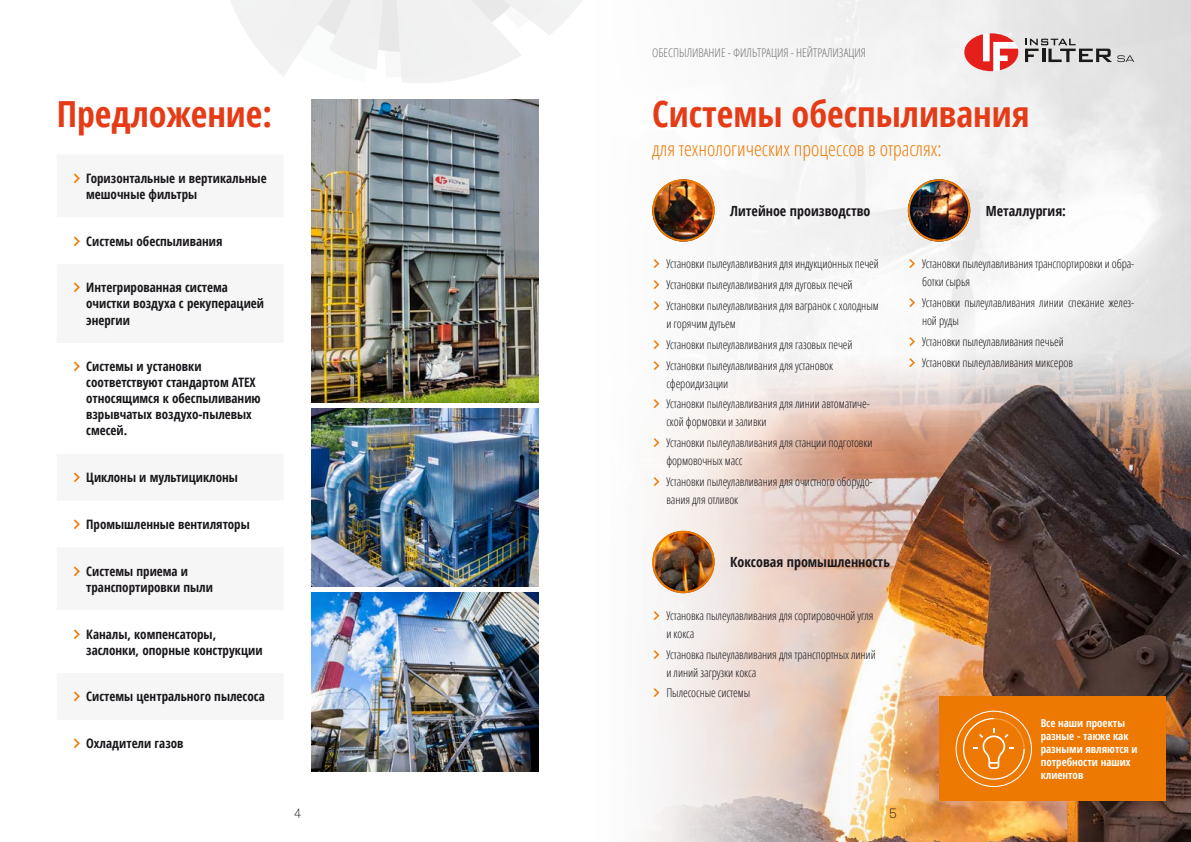
<style>
.page{position:relative;width:1191px;height:842px;background:#fff}
.page>*{position:absolute;margin:0;border:0;box-sizing:border-box;transform-origin:0 0}
.t1{font:700 condensed 36px "Open Sans";color:#e53b16}
.t2{font:300 condensed 20px "Open Sans";color:#ed7902}
.t3{font:700 condensed 14px "Open Sans";color:#1a171c}
.t4{font:700 condensed 13px/16px "Open Sans";color:#1a171c}
.t5{font:300 condensed 12px/20.8px "Open Sans";letter-spacing:-.01em;color:#1a171c}
.t6{font:300 condensed 12px "Open Sans";color:#707172}
.t7{font:300 12px "Cooper Hewitt";color:#000}
.t8{font:700 condensed 11px/13.2px "Open Sans";color:#fff}
</style>
<div class="page">
<img style="left:655px;top:99px;width:536px;height:253px">
<img style="left:647px;top:352px;width:544px;height:490px">
<img style="left:312px;top:100px;width:227px;height:303px">
<img style="left:652px;top:179px;width:62px;height:63px;border-radius:31px">
<div style="left:652px;top:179px;width:62px;height:63px;border:2px solid #ed7902;border-radius:50%"></div>
<img style="left:908px;top:179px;width:62px;height:63px;border-radius:31px">
<div style="left:908px;top:179px;width:62px;height:63px;border:2px solid #ed7902;border-radius:50%"></div>
<div style="left:938px;top:697px;width:227px;height:104px;background:#ed7902"></div>
<svg style="left:955px;top:711px;width:77px;height:76px"></svg>
<img style="left:312px;top:593px;width:227px;height:178px">
<img style="left:312px;top:408px;width:227px;height:179px">
<img style="left:652px;top:531px;width:62px;height:62px;border-radius:31px">
<div style="left:652px;top:531px;width:62px;height:62px;border:2px solid #ed7902;border-radius:50%"></div>
<div style="left:0;top:0;width:1191px;height:99px;background:linear-gradient(to right,#fff,#e8e8e8)"></div>
<svg style="left:217px;top:0;width:392px;height:83px"></svg>
<svg style="left:964px;top:33px;width:54px;height:38px"></svg>
<svg style="left:1025px;top:39px;width:109px;height:23px;background:#adadac"></svg>
<svg style="left:655px;top:259px;width:4px;height:9px"></svg>
<svg style="left:655px;top:280px;width:4px;height:9px"></svg>
<svg style="left:655px;top:301px;width:4px;height:9px"></svg>
<svg style="left:655px;top:340px;width:4px;height:9px"></svg>
<svg style="left:654px;top:361px;width:5px;height:9px"></svg>
<svg style="left:654px;top:399px;width:5px;height:9px"></svg>
<svg style="left:654px;top:438px;width:5px;height:9px"></svg>
<svg style="left:654px;top:477px;width:5px;height:9px"></svg>
<svg style="left:909px;top:259px;width:6px;height:9px"></svg>
<svg style="left:909px;top:298px;width:6px;height:9px"></svg>
<svg style="left:909px;top:337px;width:6px;height:9px"></svg>
<svg style="left:909px;top:358px;width:6px;height:9px"></svg>
<svg style="left:654px;top:611px;width:5px;height:9px"></svg>
<svg style="left:654px;top:650px;width:5px;height:9px"></svg>
<svg style="left:654px;top:688px;width:5px;height:10px"></svg>
<h1 class="t1" style="left:57px;top:89px;width:217px">Предложение:</h1>
<p class="t4" style="left:86px;top:170px;width:182px">Горизонтальные и вертикальные мешочные фильтры</p>
<p class="t4" style="left:86px;top:233px;width:138px">Системы обеспыливания</p>
<p class="t4" style="left:86px;top:279px;width:179px">Интегрированная система очистки воздуха с рекуперацией энергии</p>
<p class="t4" style="left:86px;top:358px;width:176px">Системы и установки соответствуют стандартом ATEX относящимся к обеспыливанию взрывчатых воздухо-пылевых смесей.</p>
<p class="t4" style="left:86px;top:469px;width:153px">Циклоны и мультициклоны</p>
<p class="t4" style="left:86px;top:516px;width:165px">Промышленные вентиляторы</p>
<p class="t4" style="left:86px;top:563px;width:128px">Системы приема и транспортировки пыли</p>
<p class="t4" style="left:86px;top:625px;width:178px">Каналы, компенсаторы, заслонки, опорные конструкции</p>
<p class="t4" style="left:86px;top:688px;width:180px">Системы центрального пылесоса</p>
<p class="t4" style="left:86px;top:735px;width:99px">Охладители газов</p>
<p class="t6" style="left:652px;top:44px;width:215px">ОБЕСПЫЛИВАНИЕ - ФИЛЬТРАЦИЯ - НЕЙТРАЛИЗАЦИЯ</p>
<h1 class="t1" style="left:652px;top:89px;width:379px">Системы обеспыливания</h1>
<h2 class="t2" style="left:652px;top:136px;width:291px">для технологических процессов в отраслях:</h2>
<p class="t3" style="left:730px;top:201px;width:142px">Литейное производство</p>
<p class="t5" style="left:666px;top:253px;width:214px">Установки пылеулавливания для индукционных печей<br>Установки пылеулавливания для дуговых печей<br>Установки пылеулавливания для вагранок с холодным</p>
<p class="t5" style="left:666px;top:313px;width:188px">и горячим дутьем<br>Установки пылеулавливания для газовых печей<br>Установки пылеулавливания для установок</p>
<p class="t5" style="left:666px;top:372px;width:205px">сфероидизации<br>Установки пылеулавливания для линии автоматиче-</p>
<p class="t5" style="left:666px;top:411px;width:208px">ской формовки и заливки<br>Установки пылеулавливания для станции подготовки</p>
<p class="t5" style="left:666px;top:450px;width:208px">формовочных масс<br>Установки пылеулавливания для очистного оборудо-</p>
<p class="t5" style="left:666px;top:489px;width:73px">вания для отливок</p>
<p class="t3" style="left:730px;top:552px;width:161px">Коксовая промышленность</p>
<p class="t5" style="left:666px;top:606px;width:209px;line-height:18px">Установка пылеулавливания для сортировочной угля и кокса</p>
<p class="t5" style="left:666px;top:645px;width:211px;line-height:18px">Установка пылеулавливания для транспортных линий и линий загрузки кокса</p>
<p class="t5" style="left:666px;top:682px;width:85px">Пылесосные системы</p>
<p class="t7" style="left:294px;top:807px;width:9px">4</p>
<p class="t7" style="left:889px;top:807px;width:9px">5</p>
<p class="t3" style="left:985px;top:201px;width:82px">Металлургия:</p>
<p class="t5" style="left:922px;top:254px;width:214px;line-height:18px">Установки пылеулавливания транспортировки и обра&shy;ботки сырья</p>
<p class="t5" style="left:922px;top:293px;width:214px;line-height:18px">Установки пылеулавливания линии спекание желез&shy;ной руды</p>
<p class="t5" style="left:922px;top:331px;width:152px">Установки пылеулавливания печьей<br>Установки пылеулавливания миксеров</p>
<p class="t8" style="left:1040px;top:716px;width:98px">Все наши проекты разные - также как разными являются и потребности наших клиентов</p>
</div>
